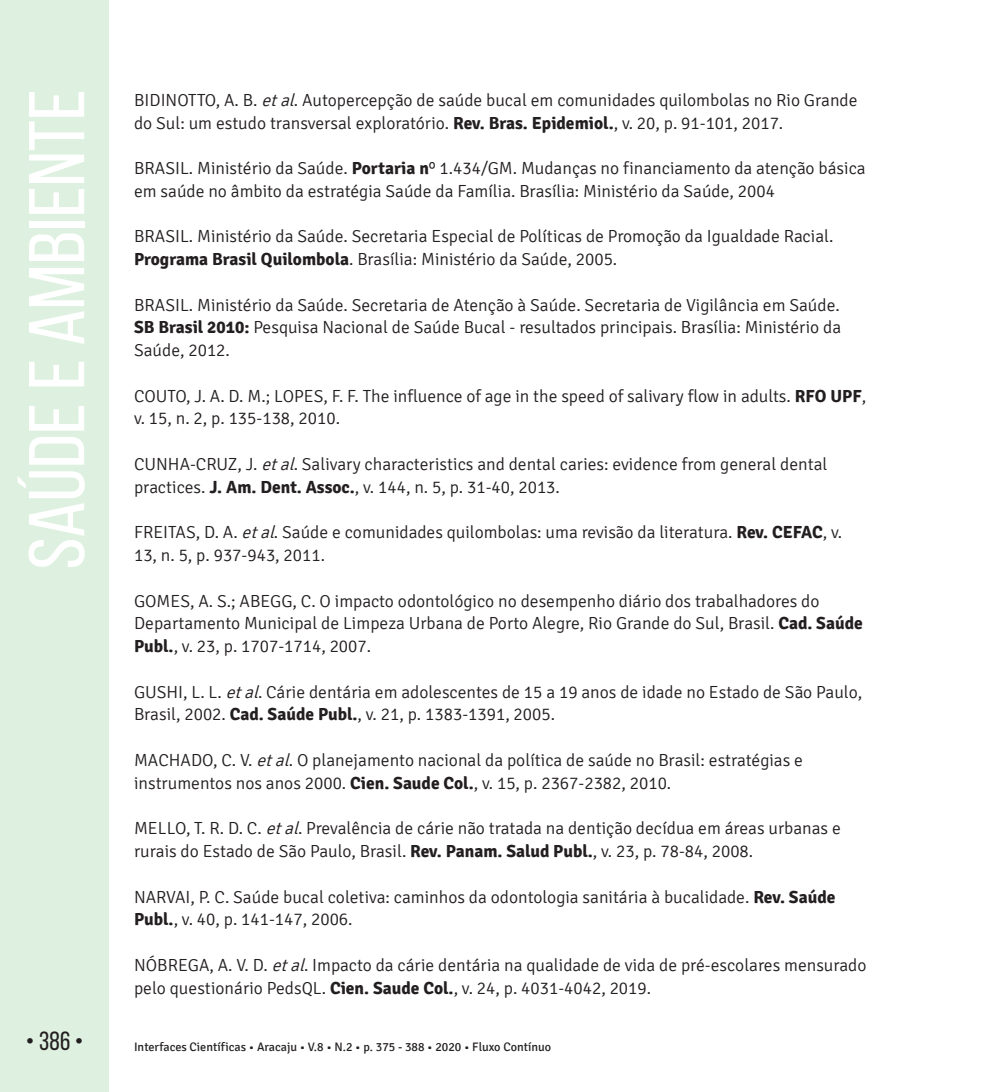
<style>
.page{position:relative;width:993px;height:1092px;background:#fff}
.page>*{position:absolute;margin:0;border:0;box-sizing:border-box;transform-origin:0 0}
.t1{font:78.75px "Bebas Neue";color:#fff;scale:1.09 1}
.t2{font:26.25px "Bebas Neue";color:#231f20}
.TEXTO{font:300 17.5px/22.8px "Signika";color:#231f20}
.t3{font:12.25px "Signika";color:#231f20}
.s1{font-style:italic}
.s2{font-weight:700}
</style>
<div class="page">
<div style="left:0;top:0;width:109px;height:1091px;background:#def1e0"></div>
<h1 class="t1" style="left:14px;top:569px;width:442px;rotate:-90deg">Saúde e Ambiente</h1>
<p class="TEXTO" style="left:134px;top:89px;width:724px">BIDINOTTO, A. B. <span class="s1">etal</span>. Autopercepção de saúde bucal em comunidades quilombolas no Rio Grande do Sul: um estudo transversal exploratório. <span class="s2">Rev. Bras. Epidemiol.</span>, v. 20, p. 91-101, 2017.</p>
<p class="TEXTO" style="left:134px;top:157px;width:733px">BRASIL. Ministério da Saúde. <span class="s2">Portaria n</span>º 1.434/GM. Mudanças no financiamento da atenção básica em saúde no âmbito da estratégia Saúde da Família. Brasília: Ministério da Saúde, 2004</p>
<p class="TEXTO" style="left:134px;top:225px;width:700px">BRASIL. Ministério da Saúde. Secretaria Especial de Políticas de Promoção da Igualdade Racial.<br><span class="s2">Programa Brasil Quilombola</span>. Brasília: Ministério da Saúde, 2005.</p>
<p class="TEXTO" style="left:134px;top:294px;width:708px;text-align:justify">BRASIL. Ministério da Saúde. Secretaria de Atenção à Saúde. Secretaria de Vigilância em Saúde.<br><span class="s2">SB Brasil 2010:</span> Pesquisa Nacional de Saúde Bucal - resultados principais. Brasília: Ministério da Saúde, 2012.</p>
<p class="TEXTO" style="left:134px;top:385px;width:733px">COUTO, J. A. D. M.; LOPES, F. F. The influence of age in the speed of salivary flow in adults. <span class="s2">RFO UPF</span>, v. 15, n. 2, p. 135-138, 2010.</p>
<p class="TEXTO" style="left:134px;top:453px;width:694px">CUNHA-CRUZ, J. <span class="s1">etal</span>. Salivary characteristics and dental caries: evidence from general dental practices. <span class="s2">J. Am. Dent. Assoc.</span>, v. 144, n. 5, p. 31-40, 2013.</p>
<p class="TEXTO" style="left:134px;top:521px;width:709px">FREITAS, D. A. <span class="s1">etal</span>. Saúde e comunidades quilombolas: uma revisão da literatura. <span class="s2">Rev. CEFAC</span>, v.<br>13, n. 5, p. 937-943, 2011.</p>
<p class="TEXTO" style="left:134px;top:589px;width:730px">GOMES, A. S.; ABEGG, C. O impacto odontológico no desempenho diário dos trabalhadores do<br>Departamento Municipal de Limpeza Urbana de Porto Alegre, Rio Grande do Sul, Brasil. <span class="s2">Cad. Saúde<br>Publ.</span>, v. 23, p. 1707-1714, 2007.</p>
<p class="TEXTO" style="left:134px;top:680px;width:729px">GUSHI, L. L. <span class="s1">etal</span>. Cárie dentária em adolescentes de 15 a 19 anos de idade no Estado de São Paulo,<br>Brasil, 2002. <span class="s2">Cad. Saúde Publ.</span>, v. 21, p. 1383-1391, 2005.</p>
<p class="TEXTO" style="left:134px;top:749px;width:670px">MACHADO, C. V. <span class="s1">etal</span>. O planejamento nacional da política de saúde no Brasil: estratégias e instrumentos nos anos 2000. <span class="s2">Cien. Saude Col.</span>, v. 15, p. 2367-2382, 2010.</p>
<p class="TEXTO" style="left:134px;top:817px;width:708px">MELLO, T. R. D. C. <span class="s1">etal</span>. Prevalência de cárie não tratada na dentição decídua em áreas urbanas e rurais do Estado de São Paulo, Brasil. <span class="s2">Rev. Panam. Salud Publ.</span>, v. 23, p. 78-84, 2008.</p>
<p class="TEXTO" style="left:134px;top:885px;width:702px">NARVAI, P. C. Saúde bucal coletiva: caminhos da odontologia sanitária à bucalidade. <span class="s2">Rev. Saúde<br>Publ.</span>, v. 40, p. 141-147, 2006.</p>
<p class="TEXTO" style="left:134px;top:953px;width:733px">NÓBREGA, A. V. D. <span class="s1">etal</span>. Impacto da cárie dentária na qualidade de vida de pré-escolares mensurado pelo questionário PedsQL. <span class="s2">Cien. Saude Col.</span>, v. 24, p. 4031-4042, 2019.</p>
<h2 class="t2" style="left:26px;top:1026px;width:59px">• 386 •</h2>
<p class="t3" style="left:134px;top:1040px;width:418px">Interfaces Científicas • Aracaju • V.8 • N.2 • p. 375 - 388 • 2020 • Fluxo Contínuo</p>
</div>
